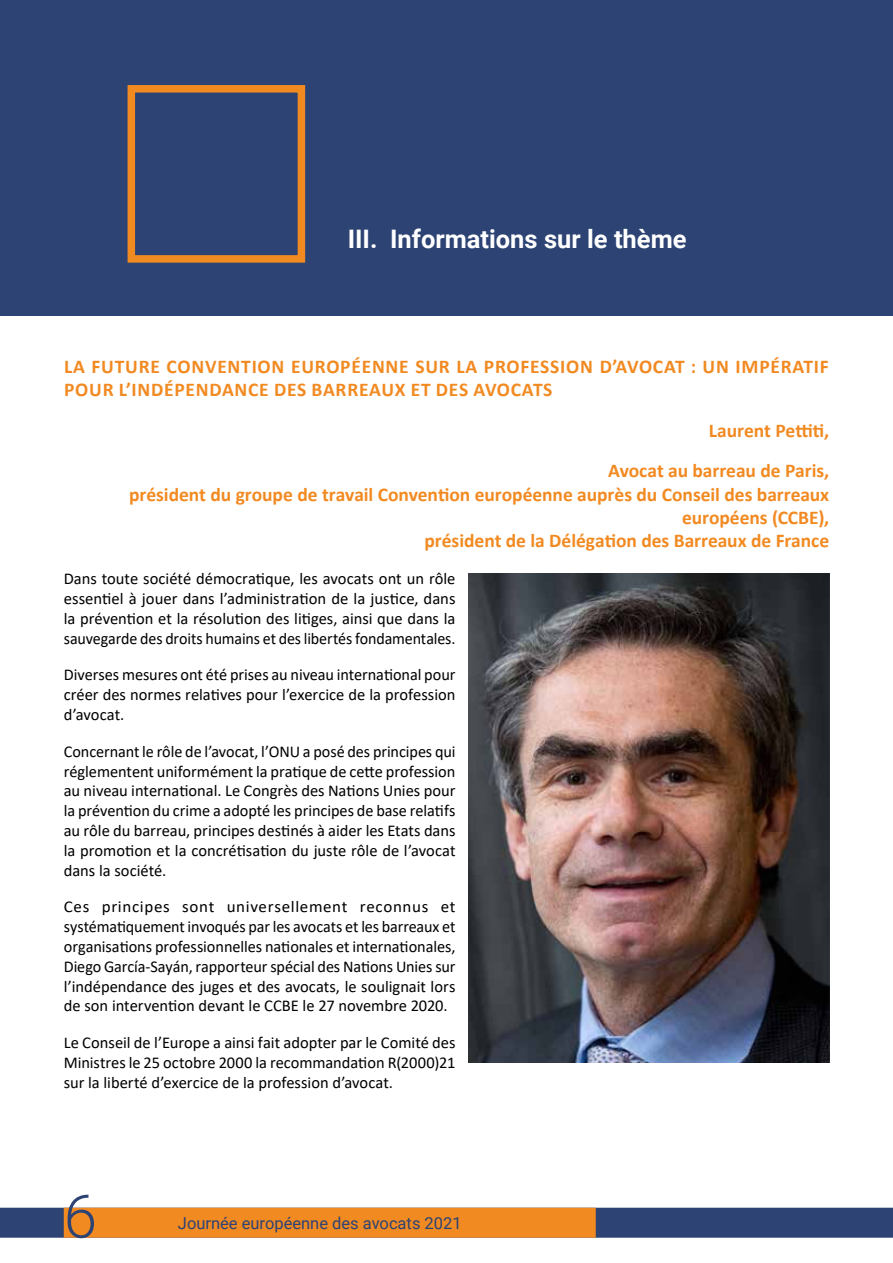
<style>
.page{position:relative;width:893px;height:1263px;background:#fff}
.page>*{position:absolute;margin:0;border:0;box-sizing:border-box;transform-origin:0 0}
.t1{font:300 60px "Roboto";color:#2c4373}
.t2{font:700 25.5px "Roboto";color:#fff}
.t3{font:700 19.5px/23.4px "Calibri";color:#f28a22;text-align:right}
.t4{font:700 19.5px/23.4px "Calibri";letter-spacing:.04em;color:#f28a22}
.t5{font:16.5px/19.8px "Calibri";letter-spacing:-.005em;color:#000;text-align:justify}
.t6{font:16.5px "Roboto";color:#2c4373}
</style>
<div class="page">
<div style="left:0;top:0;width:893px;height:316px;background:#2c4373"></div>
<div style="left:0;top:1208px;width:893px;height:30px;background:#2c4373"></div>
<div style="left:64px;top:1208px;width:532px;height:30px;background:#f28a22"></div>
<div style="left:128px;top:85px;width:177px;height:178px;border:8px solid #f28a22"></div>
<img style="left:468px;top:573px;width:361px;height:489px">
<h2 class="t2" style="left:348px;top:221px;width:340px">III. Informations sur le thème</h2>
<p class="t4" style="left:64px;top:354px;width:766px">LA FUTURE CONVENTION EUROPÉENNE SUR LA PROFESSION D’AVOCAT : UN IMPÉRATIF<br>POUR L’INDÉPENDANCE DES BARREAUX ET DES AVOCATS</p>
<p class="t3" style="left:608px;top:410px;width:222px;line-height:40.3px">Laurent Pettiti,<br>Avocat au barreau de Paris,</p>
<p class="t3" style="left:129px;top:482px;width:702px">président du groupe de travail Convention européenne auprès du Conseil des barreaux européens (CCBE),<br>président de la Délégation des Barreaux de France</p>
<p class="t5" style="left:64px;top:568px;width:393px">Dans toute société démocratique, les avocats ont un rôle essentiel à jouer dans l’administration de la justice, dans la prévention et la résolution des litiges, ainsi que dans la sauvegarde des droits humains et des libertés fondamentales.</p>
<p class="t5" style="left:64px;top:664px;width:393px">Diverses mesures ont été prises au niveau international pour créer des normes relatives pour l’exercice de la profession d’avocat.</p>
<p class="t5" style="left:64px;top:741px;width:393px">Concernant le rôle de l’avocat, l’ONU a posé des principes qui réglementent uniformément la pratique de cette profession au niveau international. Le Congrès des Nations Unies pour la prévention du crime a adopté les principes de base relatifs au rôle du barreau, principes destinés à aider les Etats dans la promotion et la concrétisation du juste rôle de l’avocat dans la société.</p>
<p class="t5" style="left:64px;top:897px;width:393px">Ces principes sont universellement reconnus et systématiquement invoqués par les avocats et les barreaux et organisations professionnelles nationales et internationales, Diego García-Sayán, rapporteur spécial des Nations Unies sur l’indépendance des juges et des avocats, le soulignait lors de son intervention devant le CCBE le 27 novembre 2020.</p>
<p class="t5" style="left:64px;top:1032px;width:393px">Le Conseil de l’Europe a ainsi fait adopter par le Comité des Ministres le 25 octobre 2000 la recommandation R(2000)21 sur la liberté d’exercice de la profession d’avocat.</p>
<h1 class="t1" style="left:64px;top:1174px;width:35px">6</h1>
<p class="t6" style="left:178px;top:1211px;width:285px">Journée européenne des avocats 2021</p>
</div>
